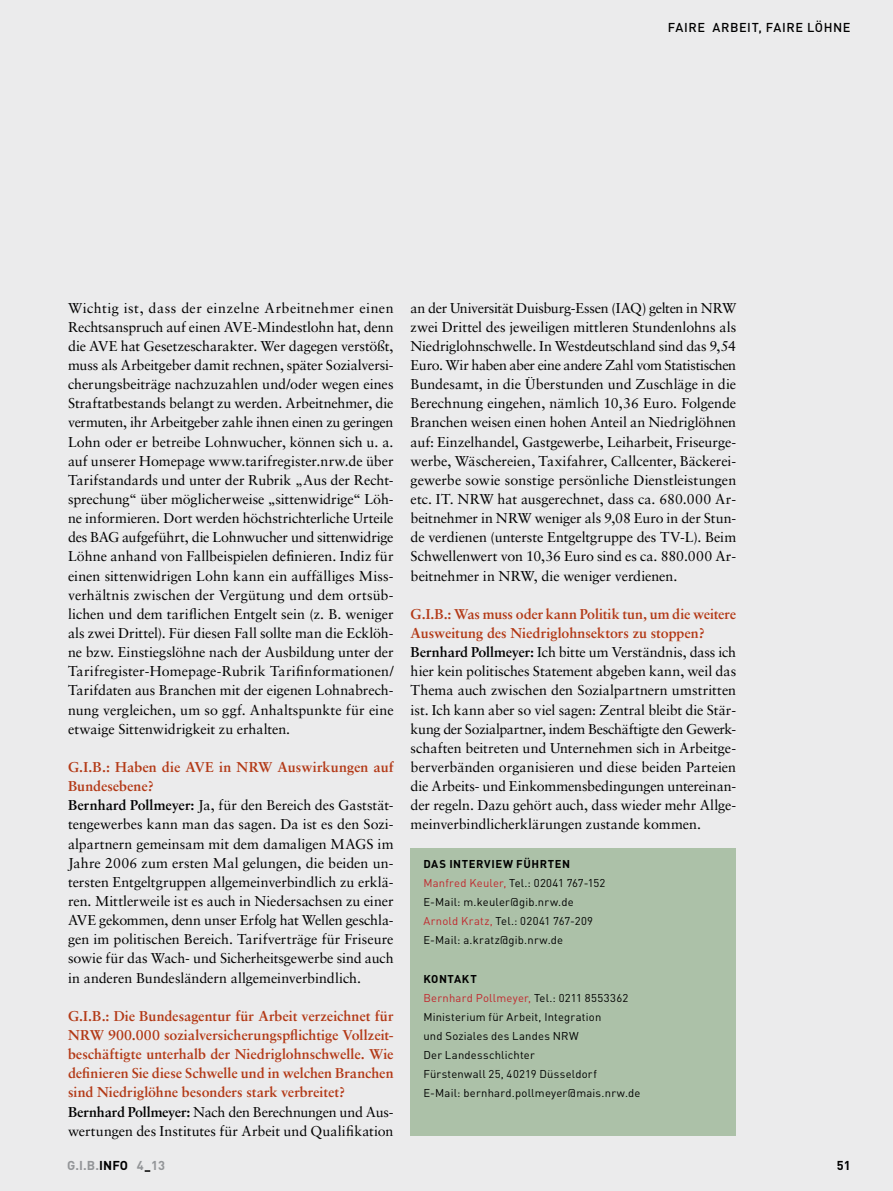
<style>
.page{position:relative;width:893px;height:1191px;background:#ebebec}
.page>*{position:absolute;margin:0;border:0;box-sizing:border-box;transform-origin:0 0}
._07_Fließtext{font:14.25px/19.2px "Sabon LT";letter-spacing:-.005em;color:#000;text-align:justify}
._08_Interview_Fragen{font:700 14.25px/19.2px "Sabon LT";color:#b33916}
.t1{font:500 12.75px "DIN";letter-spacing:.045em;color:#000}
.t2{font:700 12.75px "DIN";letter-spacing:.01em;color:#939598}
.t3{font:700 12.75px "DIN";color:#000}
._10_Fließtext_Kasten{font:11.25px "DIN";letter-spacing:.02em;color:#000}
._10_Fließtext_Kasten-2{font:11.25px "DIN";letter-spacing:.02em;color:#c1272d}
._09_Headline_Kasten{font:700 11.25px "DIN";letter-spacing:.05em;color:#000}
.s1{font-weight:700}
.s2{color:#000}
.s3{color:#c1272d}
</style>
<div class="page">
<div style="left:411px;top:848px;width:325px;height:287px;background:#acc1a8"></div>
<p class="t1" style="left:668px;top:18px;width:184px">FAIRE ARBEIT, FAIRE LÖHNE</p>
<p class="_07_Fließtext" style="left:68px;top:298px;width:327px">Wichtig ist, dass der einzelne Arbeitnehmer einen Rechtsanspruch auf einen AVE-Mindestlohn hat, denn die AVE hat Gesetzescharakter. Wer dagegen verstößt, muss als Arbeitgeber damit rechnen, später Sozialversi&shy;cherungsbeiträge nachzuzahlen und/oder wegen eines Straftatbestands belangt zu werden. Arbeitnehmer, die vermuten, ihr Arbeitgeber zahle ihnen einen zu geringen Lohn oder er betreibe Lohnwucher, können sich u. a. auf unserer Homepage www.tarifregister.nrw.de über Tarifstandards und unter der Rubrik „Aus der Recht&shy;sprechung“ über möglicherweise „sittenwidrige“ Löh&shy;ne informieren. Dort werden höchstrichterliche Urteile des BAG aufgeführt, die Lohnwucher und sittenwidrige Löhne anhand von Fallbeispielen definieren. Indiz für einen sittenwidrigen Lohn kann ein auffälliges Miss&shy;verhältnis zwischen der Vergütung und dem ortsüb&shy;lichen und dem tariflichen Entgelt sein (z. B. weniger als zwei Drittel). Für diesen Fall sollte man die Ecklöh&shy;ne bzw. Einstiegslöhne nach der Ausbildung unter der Tarifregister-Homepage-Rubrik Tarifinformationen/ Tarifdaten aus Branchen mit der eigenen Lohnabrech&shy;nung vergleichen, um so ggf. Anhaltspunkte für eine etwaige Sittenwidrigkeit zu erhalten.</p>
<p class="_08_Interview_Fragen" style="left:68px;top:757px;width:327px">G.I.B.: Haben die AVE in NRW Auswirkungen auf<br>Bundesebene?</p>
<p class="_07_Fließtext" style="left:68px;top:795px;width:327px"><span class="s1">Bernhard Pollmeyer:</span> Ja, für den Bereich des Gaststät&shy;tengewerbes kann man das sagen. Da ist es den Sozi&shy;alpartnern gemeinsam mit dem damaligen MAGS im Jahre 2006 zum ersten Mal gelungen, die beiden un&shy;tersten Entgeltgruppen allgemeinverbindlich zu erklä&shy;ren. Mittlerweile ist es auch in Niedersachsen zu einer AVE gekommen, denn unser Erfolg hat Wellen geschla&shy;gen im politischen Bereich. Tarifverträge für Friseure sowie für das Wach- und Sicherheitsgewerbe sind auch in anderen Bundesländern allgemeinverbindlich.</p>
<p class="_08_Interview_Fragen" style="left:68px;top:1006px;width:327px;text-align:justify">G.I.B.: Die Bundesagentur für Arbeit verzeichnet für NRW 900.000 sozialversicherungspflichtige Vollzeit&shy;beschäftigte unterhalb der Niedriglohnschwelle. Wie definieren Sie diese Schwelle und in welchen Branchen sind Niedriglöhne besonders stark verbreitet?</p>
<p class="_07_Fließtext" style="left:68px;top:1101px;width:327px"><span class="s1">Bernhard Pollmeyer:</span> Nach den Berechnungen und Aus&shy;wertungen des Institutes für Arbeit und Qualifikation</p>
<p class="t2" style="left:67px;top:1156px;width:100px">G.I.B.<span class="s2">INFO</span> 4 13</p>
<p class="_07_Fließtext" style="left:411px;top:298px;width:327px">an der Universität Duisburg-Essen (IAQ) gelten in NRW zwei Drittel des jeweiligen mittleren Stundenlohns als Niedriglohnschwelle. In Westdeutschland sind das 9,54<br>Euro. Wir haben aber eine andere Zahl vom Statistischen Bundesamt, in die Überstunden und Zuschläge in die Berechnung eingehen, nämlich 10,36 Euro. Folgende Branchen weisen einen hohen Anteil an Niedriglöhnen auf: Einzelhandel, Gastgewerbe, Leiharbeit, Friseurge&shy;werbe, Wäschereien, Taxifahrer, Callcenter, Bäckerei&shy;gewerbe sowie sonstige persönliche Dienstleistungen etc. IT. NRW hat ausgerechnet, dass ca. 680.000 Ar&shy;beitnehmer in NRW weniger als 9,08 Euro in der Stun&shy;de verdienen (unterste Entgeltgruppe des TV-L). Beim Schwellenwert von 10,36 Euro sind es ca. 880.000 Ar&shy;beitnehmer in NRW, die weniger verdienen.</p>
<p class="_08_Interview_Fragen" style="left:411px;top:604px;width:327px">G.I.B.: Was muss oder kann Politik tun, um die weitere<br>Ausweitung des Niedriglohnsektors zu stoppen?</p>
<p class="_07_Fließtext" style="left:411px;top:642px;width:327px"><span class="s1">Bernhard Pollmeyer:</span> Ich bitte um Verständnis, dass ich hier kein politisches Statement abgeben kann, weil das Thema auch zwischen den Sozialpartnern umstritten ist. Ich kann aber so viel sagen: Zentral bleibt die Stär&shy;kung der Sozialpartner, indem Beschäftigte den Gewerk&shy;schaften beitreten und Unternehmen sich in Arbeitge&shy;berverbänden organisieren und diese beiden Parteien die Arbeits- und Einkommensbedingungen untereinan&shy;der regeln. Dazu gehört auch, dass wieder mehr Allge&shy;meinverbindlicherklärungen zustande kommen.</p>
<p class="_09_Headline_Kasten" style="left:423px;top:856px;width:148px">DAS INTERVIEW FÜHRTEN</p>
<p class="_10_Fließtext_Kasten" style="left:423px;top:875px;width:184px"><span class="s3">Manfred Keuler,</span> Tel.: 02041 767-152</p>
<p class="_10_Fließtext_Kasten" style="left:423px;top:894px;width:152px">E-Mail: m.keuler@gib.nrw.de</p>
<p class="_10_Fließtext_Kasten" style="left:423px;top:913px;width:171px"><span class="s3">Arnold Kratz,</span> Tel.: 02041 767-209</p>
<p class="_10_Fließtext_Kasten" style="left:423px;top:932px;width:141px">E-Mail: a.kratz@gib.nrw.de</p>
<p class="_09_Headline_Kasten" style="left:423px;top:971px;width:55px">KONTAKT</p>
<p class="_10_Fließtext_Kasten-2" style="left:423px;top:990px;width:206px">Bernhard Pollmeyer, <span class="s2">Tel.: 0211 8553362</span></p>
<p class="_10_Fließtext_Kasten" style="left:423px;top:1009px;width:179px">Ministerium für Arbeit, Integration</p>
<p class="_10_Fließtext_Kasten" style="left:423px;top:1028px;width:157px">und Soziales des Landes NRW</p>
<p class="_10_Fließtext_Kasten" style="left:423px;top:1047px;width:113px">Der Landesschlichter</p>
<p class="_10_Fließtext_Kasten" style="left:423px;top:1066px;width:175px">Fürstenwall 25, 40219 Düsseldorf</p>
<p class="_10_Fließtext_Kasten" style="left:423px;top:1085px;width:219px">E-Mail: bernhard.pollmeyer@mais.nrw.de</p>
<p class="t3" style="left:837px;top:1156px;width:15px">51</p>
</div>
